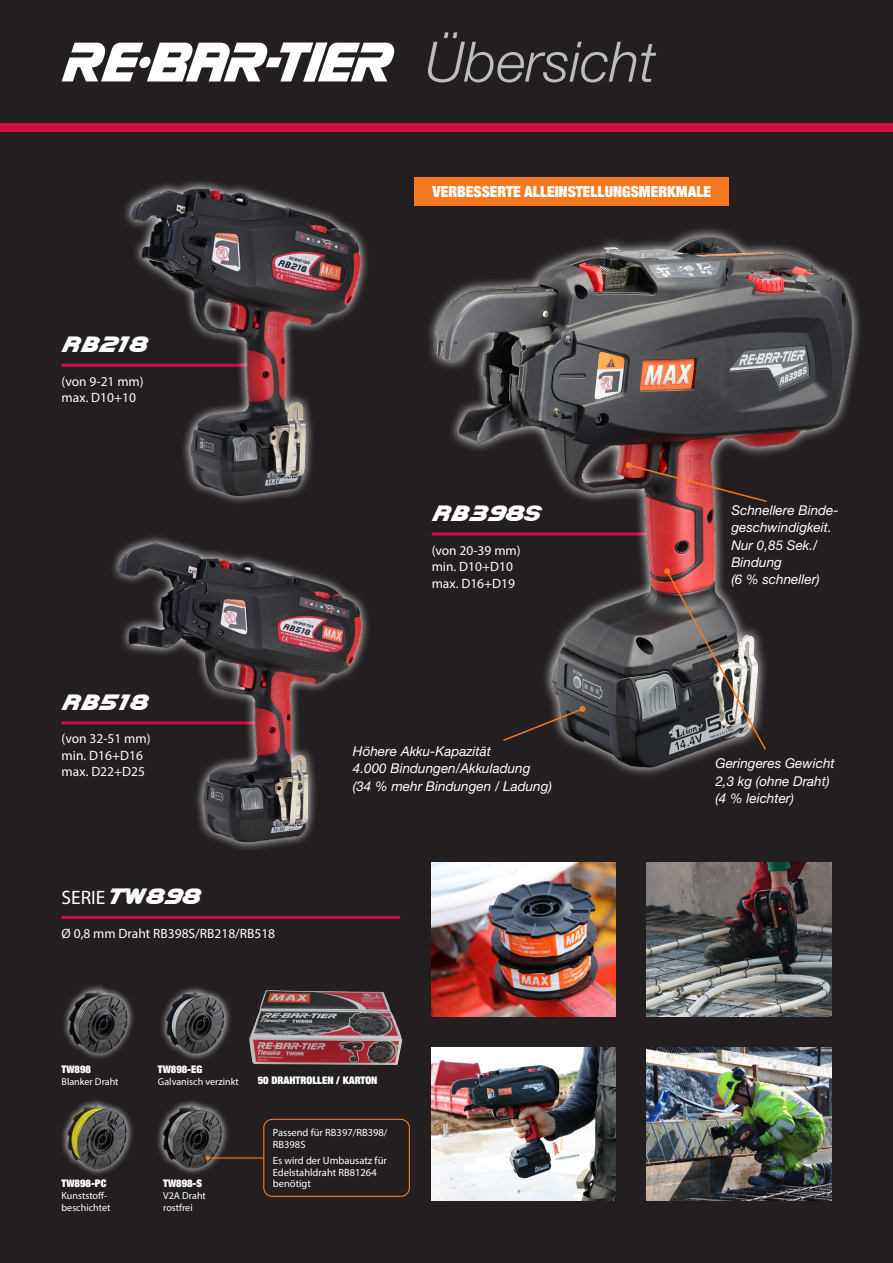
<style>
.page{position:relative;width:893px;height:1263px;background:#231f20}
.page>*{position:absolute;margin:0;border:0;box-sizing:border-box;transform-origin:0 0}
.t1{font:italic 300 55.8px "Helvetica Neue LT Std";color:#bcbdc0}
.Modelnumber_Maxfont{font:italic 19.5px "MAX Font";color:#fff}
.Modelnumber_Maxfont-2{font:19.5px "Myriad Pro";color:#fff}
.t2{font:900 condensed 15.3px "Helvetica Neue LT Std";color:#fff}
.Description_text_ita{font:italic 13.5px/17.2px "Helvetica Neue LT Std";color:#fff}
.Modelnumber_specs{font:13.5px/16.5px "Myriad Pro";color:#fff}
.t3{font:10.5px/11.4px "Myriad Pro";color:#fff}
.Very_small_6_7pt_b{font:900 condensed 10.5px "Helvetica Neue LT Std";color:#fff}
.Very_small_6_5pt{font:10.05px/12px "Myriad Pro";color:#fff}
.s1{font-family:"MAX Font";font-style:italic}
</style>
<div class="page">
<div style="left:0;top:123px;width:893px;height:9px;background:#d20d44"></div>
<img style="left:249px;top:990px;width:154px;height:75px">
<img style="left:64px;top:985px;width:69px;height:73px">
<img style="left:162px;top:987px;width:68px;height:73px">
<img style="left:62px;top:1100px;width:70px;height:75px">
<svg style="left:157px;top:1101px;width:72px;height:73px"></svg>
<img style="left:159px;top:1102px;width:67px;height:70px">
<img style="left:647px;top:862px;width:184px;height:154px">
<img style="left:431px;top:862px;width:185px;height:154px">
<hr style="left:208px;top:1157px;width:56px;height:1px;background:#f47921">
<svg style="left:205px;top:1156px;width:5px;height:4px"></svg>
<svg style="left:62px;top:43px;width:332px;height:39px"></svg>
<img style="left:647px;top:1047px;width:184px;height:154px">
<img style="left:431px;top:1047px;width:185px;height:154px">
<img style="left:414px;top:177px;width:446px;height:598px">
<div style="left:415px;top:178px;width:314px;height:28px;background:#f47921"></div>
<div style="left:263px;top:1119px;width:147px;height:78px;border:1px solid #f47921;border-radius:9px"></div>
<hr style="left:62px;top:916px;width:338px;height:3px;background:#d20d44">
<img style="left:61px;top:181px;width:307px;height:322px">
<img style="left:61px;top:536px;width:307px;height:314px">
<img style="left:626px;top:462px;width:142px;height:41px">
<svg style="left:501px;top:706px;width:84px;height:36px"></svg>
<svg style="left:664px;top:568px;width:103px;height:183px"></svg>
<p class="t1" style="left:425px;top:29px;width:232px">Übersicht</p>
<p class="Modelnumber_Maxfont" style="left:62px;top:334px;width:87px">RB218</p>
<p class="Modelnumber_specs" style="left:62px;top:373px;width:84px">(von 9-21 mm)</p>
<p class="Modelnumber_specs" style="left:62px;top:389px;width:76px">max. D10+10</p>
<p class="Modelnumber_Maxfont" style="left:62px;top:692px;width:88px">RB518</p>
<p class="Modelnumber_specs" style="left:62px;top:730px;width:91px">(von 32-51 mm) min. D16+D16 max. D22+D25</p>
<p class="Modelnumber_Maxfont-2" style="left:62px;top:886px;width:140px">SERIE <span class="s1">TW898</span></p>
<p class="Modelnumber_specs" style="left:62px;top:925px;width:215px">Ø 0,8 mm Draht RB398S/RB218/RB518</p>
<p class="t2" style="left:433px;top:182px;width:280px">VERBESSERTE ALLEINSTELLUNGSMERKMALE</p>
<p class="Modelnumber_Maxfont" style="left:432px;top:503px;width:111px">RB398S</p>
<p class="Modelnumber_specs" style="left:432px;top:541px;width:91px">(von 20-39 mm)</p>
<p class="Modelnumber_specs" style="left:432px;top:558px;width:83px">min. D10+D10</p>
<p class="Modelnumber_specs" style="left:432px;top:574px;width:85px">max. D16+D19</p>
<p class="Description_text_ita" style="left:731px;top:501px;width:109px">Schnellere Binde&shy;geschwindigkeit.</p>
<p class="Description_text_ita" style="left:731px;top:536px;width:88px">Nur 0,85 Sek./<br>Bindung</p>
<p class="Description_text_ita" style="left:731px;top:570px;width:90px">(6 % schneller)</p>
<p class="Description_text_ita" style="left:353px;top:742px;width:140px">Höhere Akku-Kapazität</p>
<p class="Description_text_ita" style="left:353px;top:759px;width:179px">4.000 Bindungen/Akkuladung</p>
<p class="Description_text_ita" style="left:353px;top:777px;width:201px">(34 % mehr Bindungen / Ladung)</p>
<p class="Description_text_ita" style="left:715px;top:755px;width:121px">Geringeres Gewicht</p>
<p class="Description_text_ita" style="left:715px;top:772px;width:116px">2,3 kg (ohne Draht)</p>
<p class="Description_text_ita" style="left:715px;top:789px;width:80px">(4 % leichter)</p>
<p class="Very_small_6_7pt_b" style="left:62px;top:1062px;width:31px">TW898</p>
<p class="Very_small_6_5pt" style="left:62px;top:1075px;width:59px">Blanker Draht</p>
<p class="Very_small_6_7pt_b" style="left:62px;top:1176px;width:46px">TW898-PC</p>
<p class="Very_small_6_5pt" style="left:62px;top:1189px;width:50px">Kunststoff&shy;beschichtet</p>
<p class="Very_small_6_7pt_b" style="left:158px;top:1062px;width:46px">TW898-EG</p>
<p class="Very_small_6_5pt" style="left:158px;top:1075px;width:82px">Galvanisch verzinkt</p>
<p class="Very_small_6_7pt_b" style="left:163px;top:1176px;width:40px">TW898-S</p>
<p class="Very_small_6_5pt" style="left:163px;top:1189px;width:44px">V2A Draht rostfrei</p>
<p class="Very_small_6_7pt_b" style="left:258px;top:1074px;width:121px">50 DRAHTROLLEN / KARTON</p>
<p class="t3" style="left:273px;top:1127px;width:116px">Passend für RB397/RB398/<br>RB398S</p>
<p class="t3" style="left:273px;top:1155px;width:116px">Es wird der Umbausatz für<br>Edelstahldraht RB81264 benötigt</p>
</div>
